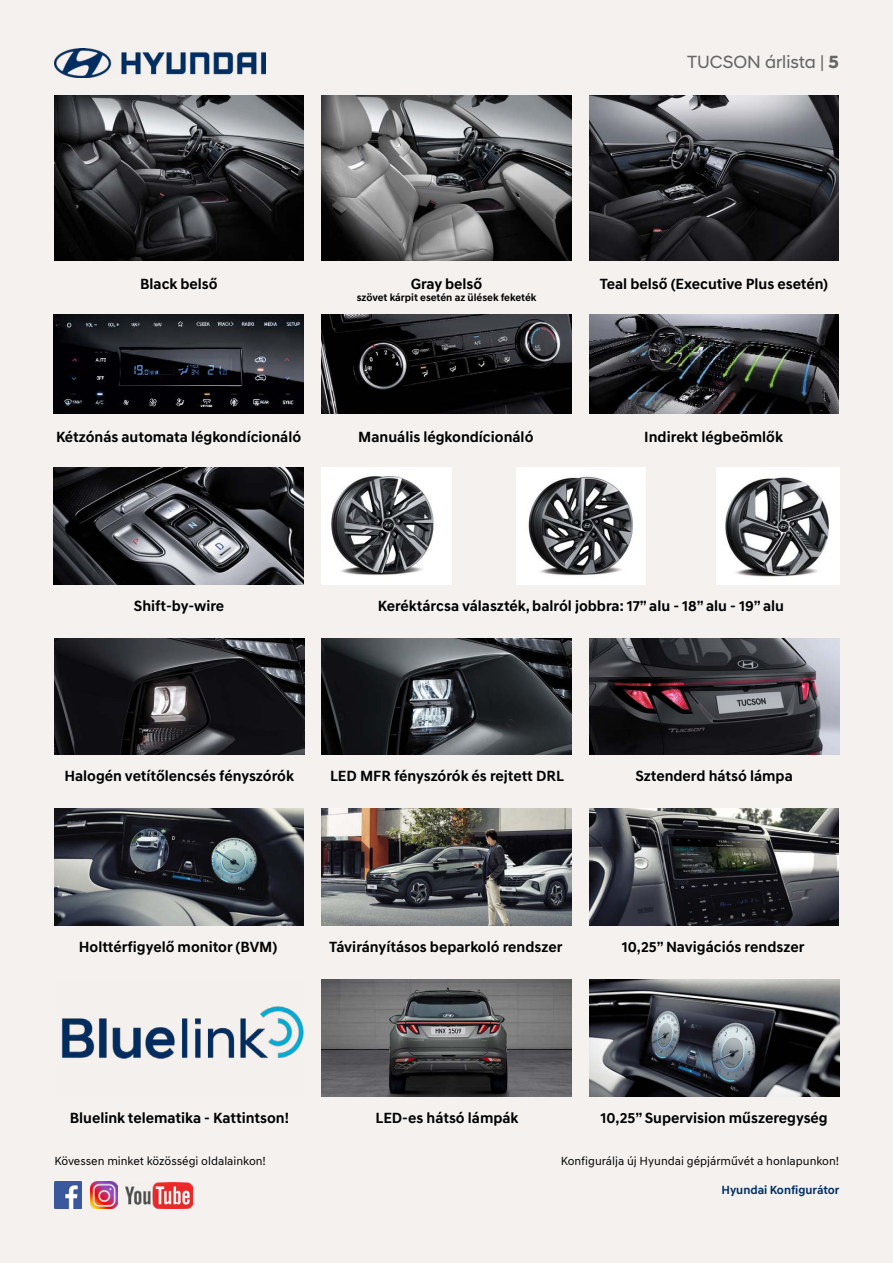
<style>
.page{position:relative;width:893px;height:1263px;background:#f4f1ef}
.page>*{position:absolute;margin:0;border:0;box-sizing:border-box;transform-origin:0 0}
.t1{font:18px "Hyundai Sans Head";color:#666665}
.t2{font:700 15px "Hyundai Sans Text";color:#000}
.t3{font:12px "Hyundai Sans Text";color:#000}
.t4{font:700 12px "Hyundai Sans Text";color:#053266}
.t5{font:700 10.5px "Hyundai Sans Text";color:#000}
.s1{font-weight:700}
</style>
<div class="page">
<img style="left:54px;top:48px;width:212px;height:29px">
<img style="left:54px;top:96px;width:250px;height:165px">
<img style="left:322px;top:96px;width:249px;height:165px">
<img style="left:589px;top:96px;width:250px;height:165px">
<img style="left:54px;top:315px;width:250px;height:98px">
<img style="left:322px;top:315px;width:249px;height:98px">
<img style="left:589px;top:315px;width:250px;height:98px">
<img style="left:54px;top:468px;width:250px;height:116px">
<img style="left:322px;top:638px;width:249px;height:117px">
<img style="left:322px;top:809px;width:250px;height:116px">
<img style="left:322px;top:979px;width:249px;height:117px">
<img style="left:589px;top:638px;width:250px;height:117px">
<img style="left:589px;top:809px;width:250px;height:116px">
<img style="left:589px;top:979px;width:250px;height:117px">
<img style="left:54px;top:638px;width:250px;height:117px">
<img style="left:54px;top:809px;width:250px;height:116px">
<img style="left:61px;top:1006px;width:243px;height:53px">
<img style="left:54px;top:1181px;width:27px;height:28px">
<img style="left:90px;top:1181px;width:27px;height:28px">
<img style="left:126px;top:1182px;width:67px;height:27px">
<img style="left:517px;top:468px;width:128px;height:116px">
<img style="left:322px;top:468px;width:130px;height:116px">
<img style="left:717px;top:468px;width:122px;height:116px">
<p class="t1" style="left:687px;top:51px;width:153px">TUCSON árlista | <span class="s1">5</span></p>
<p class="t2" style="left:140px;top:274px;width:79px">Black belső</p>
<p class="t2" style="left:411px;top:274px;width:73px">Gray belső</p>
<p class="t5" style="left:357px;top:291px;width:181px">szövet kárpit esetén az ülések feketék</p>
<p class="t2" style="left:600px;top:274px;width:230px">Teal belső (Executive Plus esetén)</p>
<p class="t2" style="left:56px;top:427px;width:246px">Kétzónás automata légkondícionáló</p>
<p class="t2" style="left:358px;top:427px;width:177px">Manuális légkondícionáló</p>
<p class="t2" style="left:644px;top:427px;width:140px">Indirekt légbeömlők</p>
<p class="t2" style="left:134px;top:596px;width:92px">Shift-by-wire</p>
<p class="t2" style="left:378px;top:596px;width:408px">Keréktárcsa választék, balról jobbra: 17” alu - 18” alu - 19” alu</p>
<p class="t2" style="left:64px;top:767px;width:231px">Halogén vetítőlencsés fényszórók</p>
<p class="t2" style="left:330px;top:767px;width:235px">LED MFR fényszórók és rejtett DRL</p>
<p class="t2" style="left:635px;top:767px;width:159px">Sztenderd hátsó lámpa</p>
<p class="t2" style="left:79px;top:938px;width:200px">Holttérfigyelő monitor (BVM)</p>
<p class="t2" style="left:329px;top:938px;width:235px">Távirányításos beparkoló rendszer</p>
<p class="t2" style="left:622px;top:938px;width:184px">10,25” Navigációs rendszer</p>
<p class="t2" style="left:601px;top:1108px;width:229px">10,25” Supervision műszeregység</p>
<p class="t2" style="left:375px;top:1108px;width:145px">LED-es hátsó lámpák</p>
<p class="t2" style="left:70px;top:1108px;width:221px">Bluelink telematika - Kattintson!</p>
<p class="t3" style="left:54px;top:1154px;width:213px">Kövessen minket közösségi oldalainkon!</p>
<p class="t3" style="left:561px;top:1154px;width:280px">Konfigurálja új Hyundai gépjárművét a honlapunkon!</p>
<p class="t4" style="left:721px;top:1182px;width:120px">Hyundai Konfigurátor</p>
</div>
